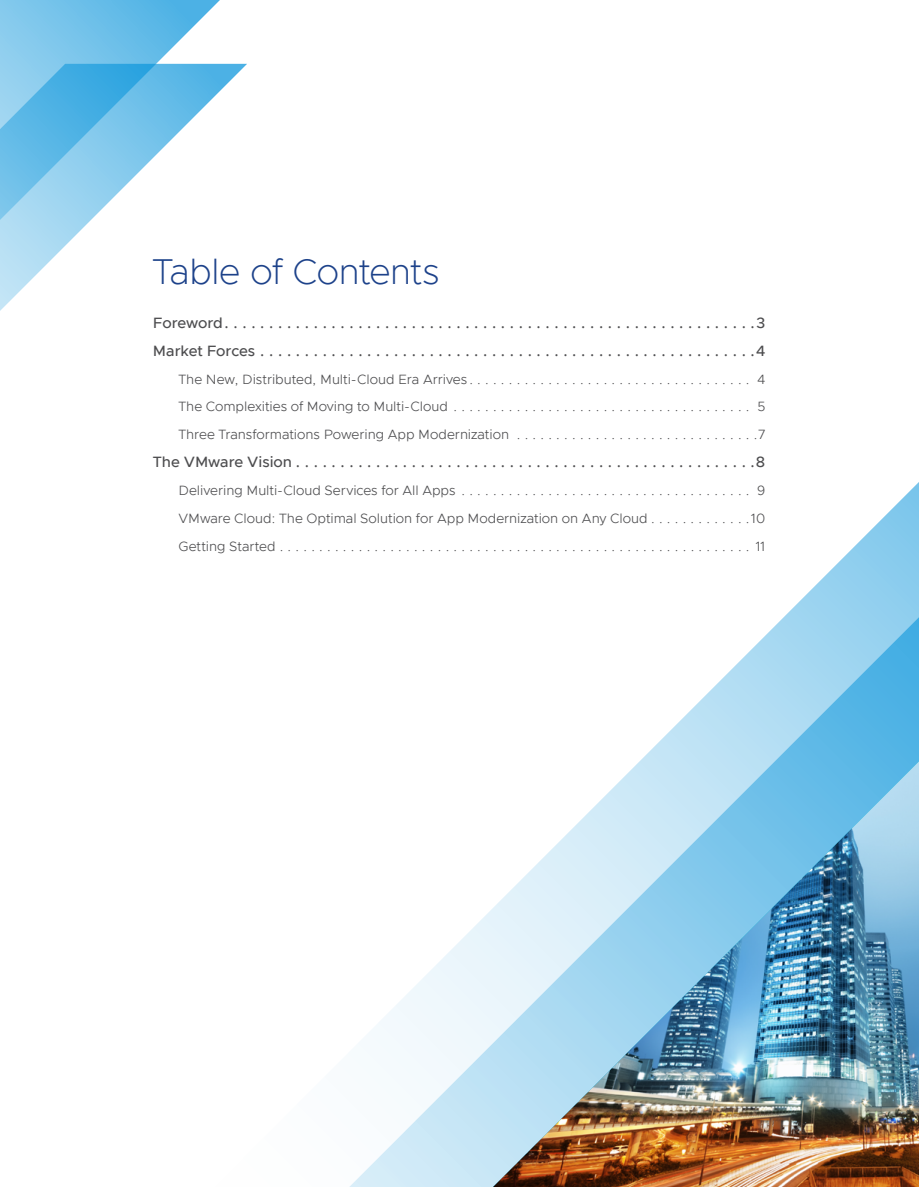
<style>
.page{position:relative;width:919px;height:1187px;background:#fff}
.page>*{position:absolute;margin:0;border:0;box-sizing:border-box;transform-origin:0 0}
.t1{font:200 36px "Metropolis";letter-spacing:-.02em;color:#1d428a}
.t2{font:500 15px/27.9px "Metropolis";letter-spacing:-.005em;color:#4d4d4f}
.t3{font:300 13.5px/27.9px "Metropolis";color:#4d4d4f;text-align:justify}
</style>
<div class="page">
<svg style="left:350px;top:483px;width:568px;height:703px"></svg>
<img style="left:493px;top:761px;width:425px;height:425px">
<svg style="left:0;top:0;width:234px;height:293px"></svg>
<h1 class="t1" style="left:153px;top:249px;width:288px">Table of Contents</h1>
<p class="t2" style="left:153px;top:308px;width:614px">Foreword . . . . . . . . . . . . . . . . . . . . . . . . . . . . . . . . . . . . . . . . . . . . . . . . . . . . . . . . . . . 3<br>Market Forces . . . . . . . . . . . . . . . . . . . . . . . . . . . . . . . . . . . . . . . . . . . . . . . . . . . . . . . 4</p>
<p class="t3" style="left:178px;top:365px;width:588px">The New, Distributed, Multi-Cloud Era Arrives . . . . . . . . . . . . . . . . . . . . . . . . . . . . . . . . . . . . 4<br>The Complexities of Moving to Multi-Cloud . . . . . . . . . . . . . . . . . . . . . . . . . . . . . . . . . . . . . . 5<br>Three Transformations Powering App Modernization . . . . . . . . . . . . . . . . . . . . . . . . . . . . . . 7</p>
<p class="t2" style="left:153px;top:448px;width:613px">The VMware Vision . . . . . . . . . . . . . . . . . . . . . . . . . . . . . . . . . . . . . . . . . . . . . . . . . . . 8</p>
<p class="t3" style="left:178px;top:476px;width:588px">Delivering Multi-Cloud Services for All Apps . . . . . . . . . . . . . . . . . . . . . . . . . . . . . . . . . . . . . 9<br>VMware Cloud: The Optimal Solution for App Modernization on Any Cloud . . . . . . . . . . . . 10<br>Getting Started . . . . . . . . . . . . . . . . . . . . . . . . . . . . . . . . . . . . . . . . . . . . . . . . . . . . . . . . . . . . 11</p>
</div>
